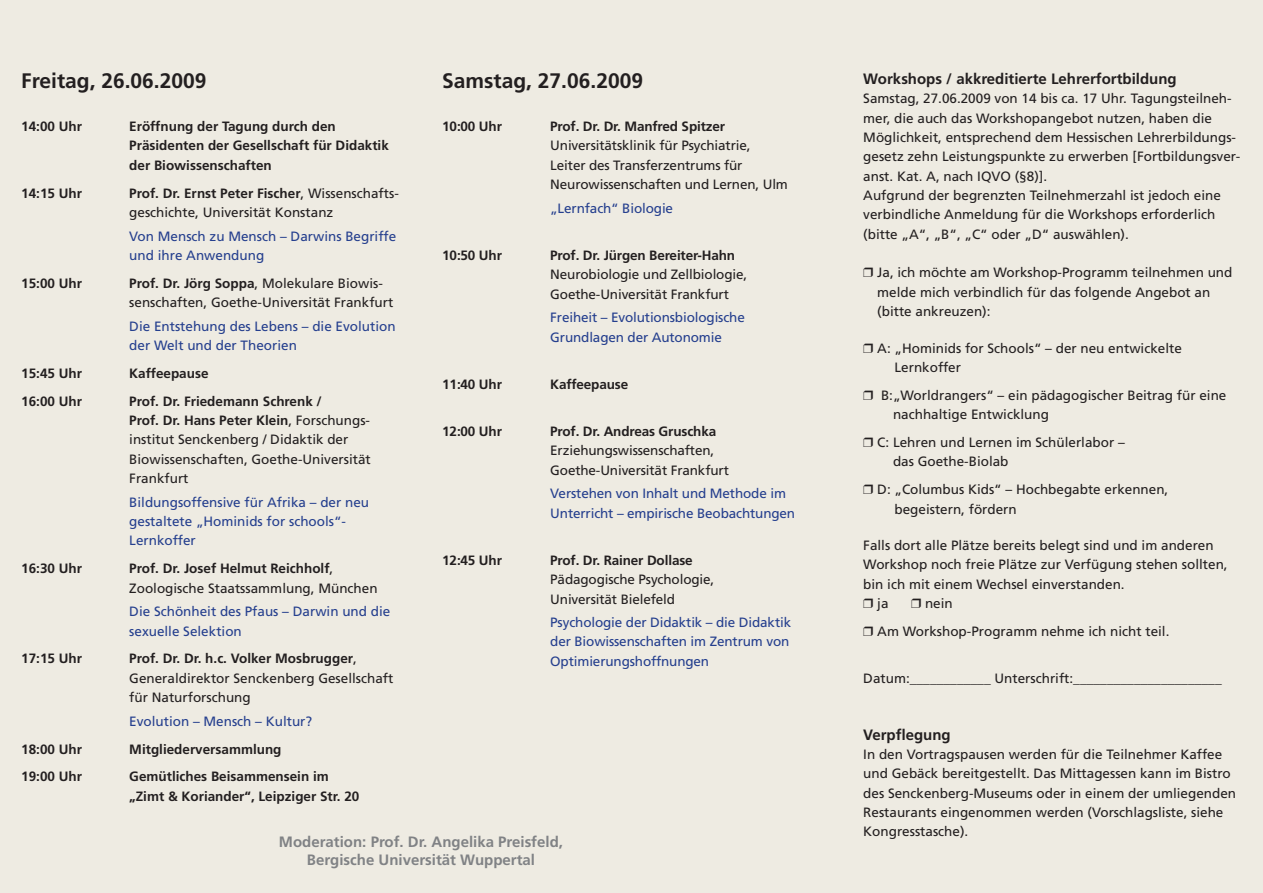
<style>
.page{position:relative;width:1263px;height:893px;background:#eeebe2}
.page>*{position:absolute;margin:0;border:0;box-sizing:border-box;transform-origin:0 0}
.t1{font:700 21px "Frutiger";color:#231f20}
.t2{font:700 15px/18px "Frutiger";color:#808285;text-align:center}
.t3{font:700 15px "Frutiger";color:#231f20}
.t4{font:13.5px/19.4px "Frutiger";color:#231f20}
.t5{font:13.5px/19.4px "Frutiger";color:#253f8e}
.t6{font:700 13.5px/19.4px "Frutiger";color:#231f20}
.s1{font-weight:700}
</style>
<div class="page">
<h1 class="t1" style="left:21px;top:68px;width:187px">Freitag, 26.06.2009</h1>
<p class="t6" style="left:21px;top:117px;width:62px">14:00 Uhr</p>
<p class="t6" style="left:129px;top:117px;width:261px">Eröffnung der Tagung durch den<br>Präsidenten der Gesellschaft für Didaktik der Biowissenschaften</p>
<p class="t6" style="left:21px;top:183px;width:62px">14:15 Uhr</p>
<p class="t4" style="left:129px;top:183px;width:271px"><span class="s1">Prof. Dr. Ernst Peter Fischer</span>, Wissenschafts&shy;geschichte, Universität Konstanz</p>
<p class="t5" style="left:129px;top:226px;width:268px">Von Mensch zu Mensch – Darwins Begriffe und ihre Anwendung</p>
<p class="t6" style="left:21px;top:273px;width:62px">15:00 Uhr</p>
<p class="t4" style="left:129px;top:273px;width:266px"><span class="s1">Prof. Dr. Jörg Soppa</span>, Molekulare Biowis&shy;senschaften, Goethe-Universität Frankfurt</p>
<p class="t5" style="left:129px;top:316px;width:268px">Die Entstehung des Lebens – die Evolution der Welt und der Theorien</p>
<p class="t6" style="left:21px;top:364px;width:62px">15:45 Uhr</p>
<p class="t6" style="left:129px;top:364px;width:81px">Kaffeepause</p>
<p class="t6" style="left:21px;top:391px;width:62px">16:00 Uhr</p>
<p class="t4" style="left:129px;top:391px;width:243px"><span class="s1">Prof. Dr. Friedemann Schrenk /<br>Prof. Dr. Hans Peter Klein</span>, Forschungs&shy;institut Senckenberg / Didaktik der<br>Bio-wissenschaften, Goethe-Universität<br>Frankfurt</p>
<p class="t5" style="left:129px;top:492px;width:241px">Bildungsoffensive für Afrika – der neu gestaltete „Hominids for schools“-<br>Lernkoffer</p>
<p class="t6" style="left:21px;top:559px;width:62px">16:30 Uhr</p>
<p class="t4" style="left:129px;top:559px;width:250px"><span class="s1">Prof. Dr. Josef Helmut Reichholf</span>,<br>Zoologische Staatssammlung, München</p>
<p class="t5" style="left:129px;top:602px;width:263px">Die Schönheit des Pfaus – Darwin und die sexuelle Selektion</p>
<p class="t6" style="left:21px;top:649px;width:62px">17:15 Uhr</p>
<p class="t4" style="left:129px;top:649px;width:266px"><span class="s1">Prof. Dr. Dr. h.c. Volker Mosbrugger</span>,<br>Generaldirektor Senckenberg Gesellschaft für Naturforschung</p>
<p class="t5" style="left:129px;top:711px;width:185px">Evolution – Mensch – Kultur?</p>
<p class="t6" style="left:21px;top:739px;width:62px">18:00 Uhr</p>
<p class="t6" style="left:129px;top:739px;width:154px">Mitgliederversammlung</p>
<p class="t6" style="left:21px;top:767px;width:62px">19:00 Uhr</p>
<p class="t6" style="left:129px;top:767px;width:232px">Gemütliches Beisammensein im „Zimt &amp; Koriander“, Leipziger Str. 20</p>
<h1 class="t1" style="left:442px;top:68px;width:202px">Samstag, 27.06.2009</h1>
<p class="t6" style="left:442px;top:117px;width:61px">10:00 Uhr</p>
<p class="t6" style="left:550px;top:117px;width:176px">Prof. Dr. Dr. Manfred Spitzer</p>
<p class="t4" style="left:550px;top:136px;width:239px">Universitätsklinik für Psychiatrie,<br>Leiter des Transferzentrums für<br>Neurowissenschaften und Lernen, Ulm</p>
<p class="t5" style="left:550px;top:198px;width:124px">„Lernfach“ Biologie</p>
<p class="t6" style="left:442px;top:246px;width:61px">10:50 Uhr</p>
<p class="t6" style="left:550px;top:246px;width:186px">Prof. Dr. Jürgen Bereiter-Hahn</p>
<p class="t4" style="left:550px;top:265px;width:198px">Neurobiologie und Zellbiologie,<br>Goethe-Universität Frankfurt</p>
<p class="t5" style="left:550px;top:308px;width:196px">Freiheit – Evolutionsbiologische<br>Grund- lagen der Autonomie</p>
<p class="t6" style="left:442px;top:374px;width:61px">11:40 Uhr</p>
<p class="t6" style="left:550px;top:374px;width:79px">Kaffeepause</p>
<p class="t6" style="left:442px;top:422px;width:61px">12:00 Uhr</p>
<p class="t6" style="left:550px;top:422px;width:167px">Prof. Dr. Andreas Gruschka</p>
<p class="t4" style="left:550px;top:441px;width:180px">Erziehungswissenschaften,<br>Goethe-Universität Frankfurt</p>
<p class="t5" style="left:550px;top:484px;width:246px">Verstehen von Inhalt und Methode im<br>Unterricht – empirische Beobachtungen</p>
<p class="t6" style="left:442px;top:550px;width:61px">12:45 Uhr</p>
<p class="t6" style="left:550px;top:550px;width:144px">Prof. Dr. Rainer Dollase</p>
<p class="t4" style="left:550px;top:570px;width:166px">Pädagogische Psychologie,<br>Universität Bielefeld</p>
<p class="t5" style="left:550px;top:613px;width:242px">Psychologie der Didaktik – die Didaktik der Biowissenschaften im Zentrum von<br>Optimierungshoffnungen</p>
<p class="t2" style="left:279px;top:833px;width:285px">Moderation: Prof. Dr. Angelika Preisfeld,<br>Bergische Universität Wuppertal</p>
<p class="t3" style="left:863px;top:70px;width:315px">Workshops / akkreditierte Lehrerfortbildung</p>
<p class="t4" style="left:863px;top:89px;width:379px">Samstag, 27.06.2009 von 14 bis ca. 17 Uhr. Tagungsteilneh&shy;mer, die auch das Workshopangebot nutzen, haben die Möglichkeit, entsprechend dem Hessischen Lehrerbildungs&shy;gesetz zehn Leistungspunkte zu erwerben [Fortbildungsver&shy;anst. Kat. A, nach IQVO (§8)].<br>Aufgrund der begrenzten Teilnehmerzahl ist jedoch eine verbindliche Anmeldung für die Workshops erforderlich (bitte „A“, „B“, „C“ oder „D“ auswählen).</p>
<p class="t4" style="left:877px;top:263px;width:357px">Ja, ich möchte am Workshop-Programm teilnehmen und melde mich verbindlich für das folgende Angebot an (bitte ankreuzen):</p>
<p class="t4" style="left:894px;top:338px;width:289px;text-indent:-17px">A: „Hominids for Schools“ – der neu entwickelte<br>Lernkoffer</p>
<p class="t4" style="left:893px;top:385px;width:335px;text-indent:-12px">B: „Worldrangers“ – ein pädagogischer Beitrag für eine nachhaltige Entwicklung</p>
<p class="t4" style="left:893px;top:433px;width:233px;text-indent:-16px">C: Lehren und Lernen im Schülerlabor – das Goethe-Biolab</p>
<p class="t4" style="left:894px;top:480px;width:275px;text-indent:-17px">D: „Columbus Kids“ – Hochbegabte erkennen, begeistern, fördern</p>
<p class="t4" style="left:863px;top:536px;width:352px">Falls dort alle Plätze bereits belegt sind und im anderen</p>
<p class="t4" style="left:863px;top:555px;width:366px">Workshop noch freie Plätze zur Verfügung stehen sollten,</p>
<p class="t4" style="left:863px;top:574px;width:263px">bin ich mit einem Wechsel einverstanden.</p>
<p class="t4" style="left:877px;top:594px;width:13px">ja</p>
<p class="t4" style="left:877px;top:589px;width:294px;line-height:27.9px;text-indent:48px">nein<br>Am Workshop-Programm nehme ich nicht teil.</p>
<p class="t4" style="left:863px;top:669px;width:360px">Datum:____________ Unterschrift:______________________</p>
<p class="t3" style="left:863px;top:726px;width:89px">Verpflegung</p>
<p class="t4" style="left:863px;top:745px;width:374px">In den Vortragspausen werden für die Teilnehmer Kaffee und Gebäck bereitgestellt. Das Mittagessen kann im Bistro des Senckenberg-Museums oder in einem der umliegenden Restaurants eingenommen werden (Vorschlagsliste, siehe Kongresstasche).</p>
</div>
